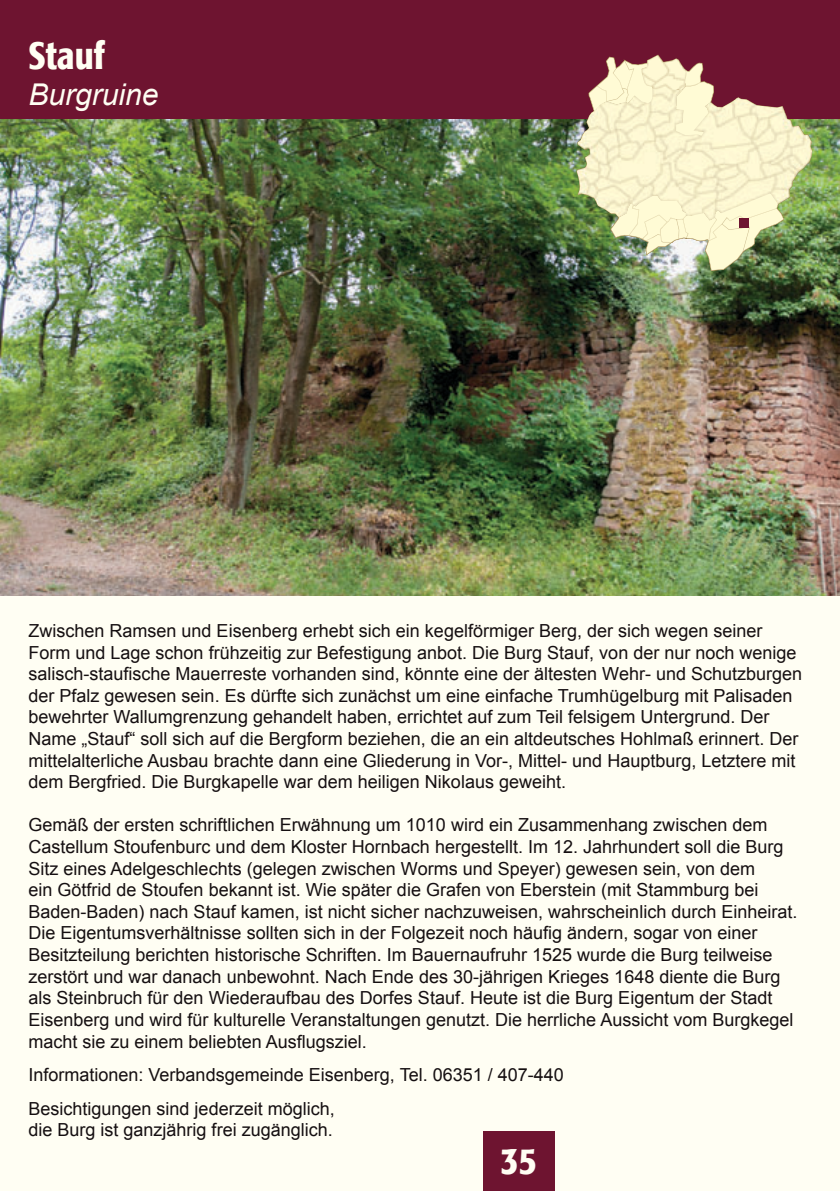
<style>
.page{position:relative;width:840px;height:1191px;background:#fff}
.page>*{position:absolute;margin:0;border:0;box-sizing:border-box;transform-origin:0 0}
.t1{font:500 condensed 38px "Formata";color:#fffef3}
.t2{font:italic 30px "Arial";color:#fffef3}
.t3{font:18px/21.6px "Arial";color:#150f11}
</style>
<div class="page">
<div style="left:0;top:0;width:839px;height:1191px;background:#fffef3"></div>
<div style="left:0;top:0;width:839px;height:119px;background:#6e1430"></div>
<div style="left:482px;top:1132px;width:72px;height:59px;background:#6e1430"></div>
<img style="left:0;top:119px;width:839px;height:476px">
<img style="left:576px;top:56px;width:235px;height:215px">
<img style="left:610px;top:220px;width:173px;height:51px">
<svg style="left:686px;top:63px;width:27px;height:26px"></svg>
<svg style="left:588px;top:57px;width:52px;height:32px"></svg>
<div style="left:738px;top:218px;width:10px;height:10px;background:#6e1430"></div>
<img style="left:576px;top:89px;width:235px;height:131px">
<img style="left:640px;top:55px;width:46px;height:34px">
<h1 class="t1" style="left:28px;top:32px;width:78px">Stauf</h1>
<h2 class="t2" style="left:28px;top:75px;width:132px">Burgruine</h2>
<p class="t3" style="left:28px;top:620px;width:775px">Zwischen Ramsen und Eisenberg erhebt sich ein kegelförmiger Berg, der sich wegen seiner Form und Lage schon frühzeitig zur Befestigung anbot. Die Burg Stauf, von der nur noch wenige salisch-staufische Mauerreste vorhanden sind, könnte eine der ältesten Wehr- und Schutzburgen der Pfalz gewesen sein. Es dürfte sich zunächst um eine einfache Trumhügelburg mit Palisaden bewehrter Wallumgrenzung gehandelt haben, errichtet auf zum Teil felsigem Untergrund. Der Name „Stauf“ soll sich auf die Bergform beziehen, die an ein altdeutsches Hohlmaß erinnert. Der mittelalterliche Ausbau brachte dann eine Gliederung in Vor-, Mittel- und Hauptburg, Letztere mit dem Bergfried. Die Burgkapelle war dem heiligen Nikolaus geweiht.</p>
<p class="t3" style="left:28px;top:814px;width:770px">Gemäß der ersten schriftlichen Erwähnung um 1010 wird ein Zusammenhang zwischen dem Castellum Stoufenburc und dem Kloster Hornbach hergestellt. Im 12. Jahrhundert soll die Burg Sitz eines Adelgeschlechts (gelegen zwischen Worms und Speyer) gewesen sein, von dem<br>ein Götfrid de Stoufen bekannt ist. Wie später die Grafen von Eberstein (mit Stammburg bei Baden-Baden) nach Stauf kamen, ist nicht sicher nachzuweisen, wahrscheinlich durch Einheirat.<br>Die Eigentumsverhältnisse sollten sich in der Folgezeit noch häufig ändern, sogar von einer Besitzteilung berichten historische Schriften. Im Bauernaufruhr 1525 wurde die Burg teilweise zerstört und war danach unbewohnt. Nach Ende des 30-jährigen Krieges 1648 diente die Burg als Steinbruch für den Wiederaufbau des Dorfes Stauf. Heute ist die Burg Eigentum der Stadt Eisenberg und wird für kulturelle Veranstaltungen genutzt. Die herrliche Aussicht vom Burgkegel macht sie zu einem beliebten Ausflugsziel.</p>
<p class="t3" style="left:28px;top:1058px;width:537px;line-height:33.6px">Informationen: Verbandsgemeinde Eisenberg, Tel. 06351 / 407-440<br>Besichtigungen sind jederzeit möglich,</p>
<p class="t3" style="left:28px;top:1119px;width:306px">die Burg ist ganzjährig frei zugänglich.</p>
<h1 class="t1" style="left:500px;top:1137px;width:38px">35</h1>
</div>
